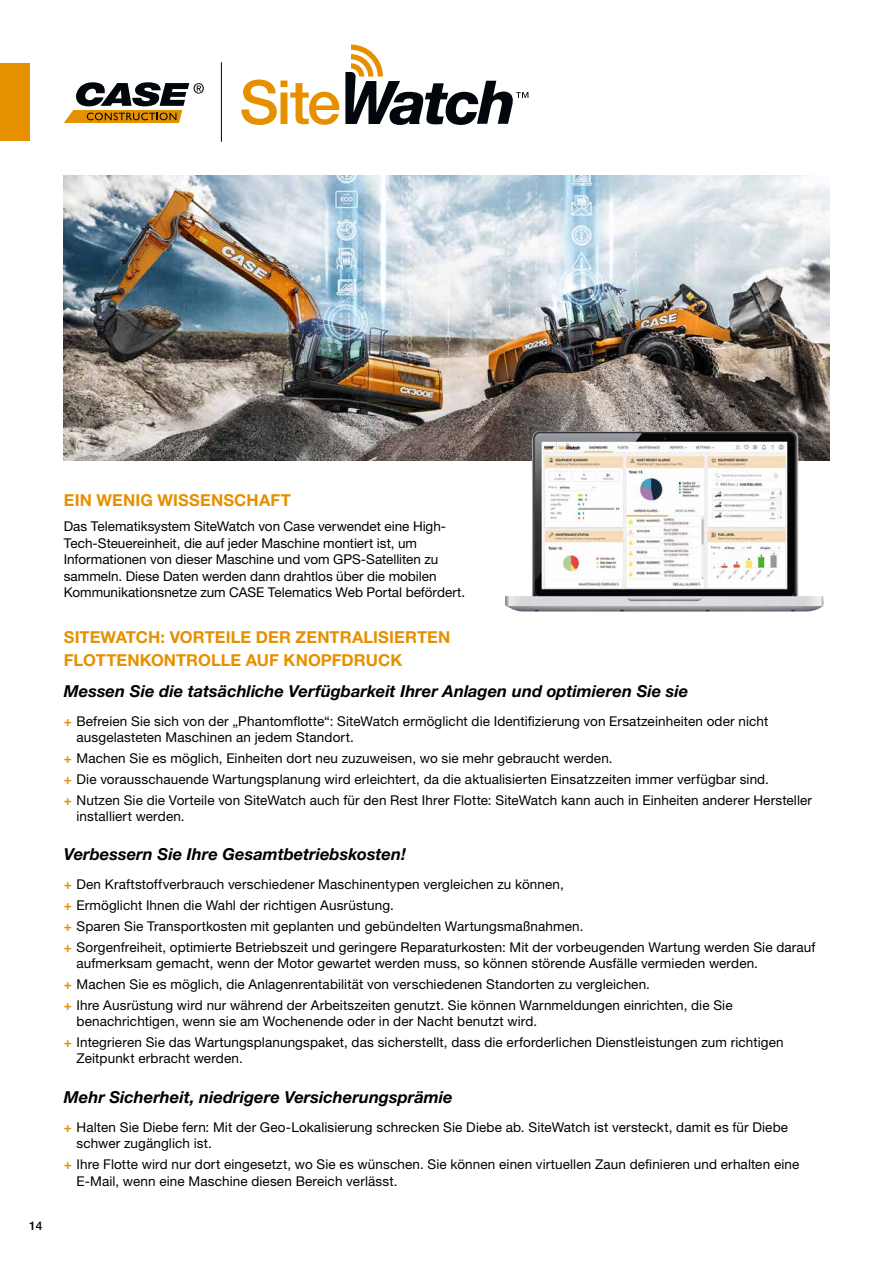
<style>
.page{position:relative;width:893px;height:1263px;background:#fff}
.page>*{position:absolute;margin:0;border:0;box-sizing:border-box;transform-origin:0 0}
.t1{font:italic 700 16.5px "Helvetica Neue LT Pro";letter-spacing:.005em;color:#000}
.t2{font:700 16.5px/22.5px "Helvetica Neue LT Pro";letter-spacing:.005em;color:#e69000}
.t3{font:13.5px/20.7px "Helvetica Neue LT Pro";letter-spacing:.01em;color:#000}
.t4{font:500 12px "Helvetica Neue LT Pro";color:#000}
.s1{font-weight:700;color:#e69000}
</style>
<div class="page">
<hr style="left:221px;top:62px;width:1px;height:80px;background:#02060d">
<svg style="left:64px;top:82px;width:140px;height:41px"></svg>
<svg style="left:241px;top:45px;width:287px;height:80px"></svg>
<div style="left:0;top:64px;width:30px;height:77px;background:#e69000"></div>
<img style="left:64px;top:175px;width:765px;height:286px">
<img style="left:505px;top:431px;width:319px;height:181px">
<p class="t4" style="left:29px;top:1218px;width:15px">14</p>
<p class="t2" style="left:64px;top:489px;width:228px">EIN WENIG WISSENSCHAFT</p>
<p class="t3" style="left:64px;top:518px;width:403px;line-height:16.5px">Das Telematiksystem SiteWatch von Case verwendet eine High-Tech-Steuereinheit, die auf jeder Maschine montiert ist, um Informationen von dieser Maschine und vom GPS-Satelliten zu sammeln. Diese Daten werden dann drahtlos über die mobilen Kommunikationsnetze zum CASE Telematics Web Portal befördert.</p>
<p class="t2" style="left:64px;top:626px;width:388px">SITEWATCH: VORTEILE DER ZENTRALISIERTEN<br>FLOTTENKONTROLLE AUF KNOPFDRUCK</p>
<p class="t1" style="left:64px;top:681px;width:626px">Messen Sie die tatsächliche Verfügbarkeit Ihrer Anlagen und optimieren Sie sie</p>
<p class="t3" style="left:77px;top:713px;width:693px;line-height:16.5px;text-indent:-13px"><span class="s1">+</span> Befreien Sie sich von der „Phantomflotte“: SiteWatch ermöglicht die Identifizierung von Ersatzeinheiten oder nicht ausgelasteten Maschinen an jedem Standort.</p>
<p class="t3" style="left:64px;top:748px;width:750px"><span class="s1">+</span> Machen Sie es möglich, Einheiten dort neu zuzuweisen, wo sie mehr gebraucht werden.<br><span class="s1">+</span> Die vorausschauende Wartungsplanung wird erleichtert, da die aktualisierten Einsatzzeiten immer verfügbar sind.<br><span class="s1">+</span> Nutzen Sie die Vorteile von SiteWatch auch für den Rest Ihrer Flotte: SiteWatch kann auch in Einheiten anderer Hersteller</p>
<p class="t3" style="left:77px;top:806px;width:110px">installiert werden.</p>
<p class="t1" style="left:64px;top:844px;width:344px">Verbessern Sie Ihre Gesamtbetriebskosten!</p>
<p class="t3" style="left:64px;top:874px;width:753px"><span class="s1">+</span> Den Kraftstoffverbrauch verschiedener Maschinentypen vergleichen zu können,<br><span class="s1">+</span> Ermöglicht Ihnen die Wahl der richtigen Ausrüstung.<br><span class="s1">+</span> Sparen Sie Transportkosten mit geplanten und gebündelten Wartungsmaßnahmen.<br><span class="s1">+</span> Sorgenfreiheit, optimierte Betriebszeit und geringere Reparaturkosten: Mit der vorbeugenden Wartung werden Sie darauf</p>
<p class="t3" style="left:64px;top:953px;width:696px;text-indent:13px">aufmerksam gemacht, wenn der Motor gewartet werden muss, so können störende Ausfälle vermieden werden. <span class="s1">+</span> Machen Sie es möglich, die Anlagenrentabilität von verschiedenen Standorten zu vergleichen.<br><span class="s1">+</span> Ihre Ausrüstung wird nur während der Arbeitszeiten genutzt. Sie können Warnmeldungen einrichten, die Sie</p>
<p class="t3" style="left:64px;top:1011px;width:721px;text-indent:13px">benachrichtigen, wenn sie am Wochenende oder in der Nacht benutzt wird.<br><span class="s1">+</span> Integrieren Sie das Wartungsplanungspaket, das sicherstellt, dass die erforderlichen Dienstleistungen zum richtigen</p>
<p class="t3" style="left:77px;top:1048px;width:168px">Zeitpunkt erbracht werden.</p>
<p class="t1" style="left:64px;top:1086px;width:390px">Mehr Sicherheit, niedrigere Versicherungsprämie</p>
<p class="t3" style="left:77px;top:1118px;width:713px;line-height:16.5px;text-indent:-13px"><span class="s1">+</span> Halten Sie Diebe fern: Mit der Geo-Lokalisierung schrecken Sie Diebe ab. SiteWatch ist versteckt, damit es für Diebe schwer zugänglich ist.</p>
<p class="t3" style="left:77px;top:1156px;width:724px;line-height:16.5px;text-indent:-13px"><span class="s1">+</span> Ihre Flotte wird nur dort eingesetzt, wo Sie es wünschen. Sie können einen virtuellen Zaun definieren und erhalten eine<br>E-Mail, wenn eine Maschine diesen Bereich verlässt.</p>
</div>
